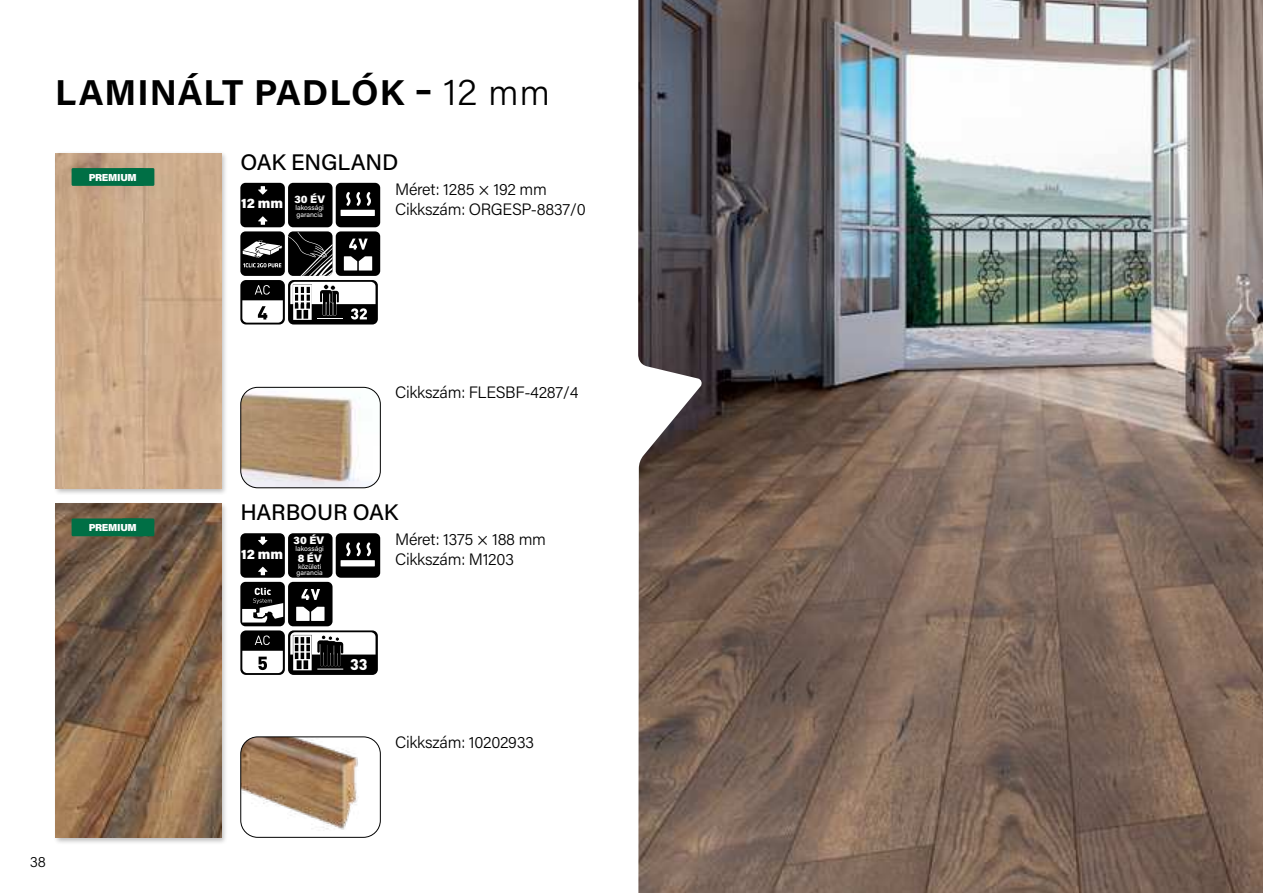
<style>
.page{position:relative;width:1263px;height:893px;background:#fff}
.page>*{position:absolute;margin:0;border:0;box-sizing:border-box;transform-origin:0 0}
.t1{font:700 36px "Acumin Pro";letter-spacing:.03em;color:#000}
.t2{font:500 22.5px "Acumin Pro";letter-spacing:-.01em;color:#000}
.t3{font:300 16.5px/19.8px "Acumin Pro";letter-spacing:-.02em;color:#000}
.t4{font:900 15.45px "DIN Pro";color:#fff}
.t5{font:300 15px "Acumin Pro";color:#000}
.t6{font:900 13.8px "Acumin Pro";color:#fff}
.t7{font:900 10.95px "Acumin Pro";color:#fff}
.t8{font:900 10.2px "Acumin Pro";letter-spacing:-.03em;color:#fff}
.t9{font:6.9px/6.9px "Acumin Pro";color:#fff}
.s1{font-weight:300}
</style>
<div class="page">
<img style="left:703px;top:0;width:560px;height:893px">
<svg style="left:240px;top:0;width:463px;height:893px"></svg>
<div style="left:53px;top:150px;width:175px;height:345px;background:#000;opacity:.25"></div>
<img style="left:55px;top:153px;width:166px;height:335px">
<div style="left:240px;top:183px;width:45px;height:44px;background:#000;border-radius:5px"></div>
<svg style="left:258px;top:186px;width:10px;height:9px"></svg>
<svg style="left:258px;top:216px;width:10px;height:9px"></svg>
<div style="left:288px;top:183px;width:44px;height:44px;background:#000;border-radius:5px"></div>
<div style="left:336px;top:183px;width:44px;height:44px;background:#000;border-radius:5px"></div>
<svg style="left:367px;top:192px;width:4px;height:14px"></svg>
<svg style="left:346px;top:192px;width:15px;height:14px"></svg>
<div style="left:341px;top:210px;width:34px;height:6px;background:#fff"></div>
<div style="left:240px;top:231px;width:45px;height:45px;background:#000;border-radius:5px"></div>
<svg style="left:243px;top:240px;width:39px;height:27px"></svg>
<div style="left:288px;top:231px;width:44px;height:45px;background:#6d6d6d;border-radius:5px"></div>
<svg style="left:288px;top:232px;width:44px;height:44px"></svg>
<div style="left:336px;top:231px;width:44px;height:45px;background:#000;border-radius:5px"></div>
<svg style="left:344px;top:256px;width:28px;height:15px"></svg>
<svg style="left:349px;top:239px;width:19px;height:11px"></svg>
<div style="left:240px;top:280px;width:45px;height:44px;background:#000;border-radius:6px"></div>
<svg style="left:242px;top:285px;width:41px;height:38px"></svg>
<div style="left:288px;top:280px;width:90px;height:44px;background:linear-gradient(to right,#000,#000);border-radius:6px"></div>
<svg style="left:290px;top:282px;width:85px;height:38px"></svg>
<div style="left:240px;top:533px;width:45px;height:45px;background:#000;border-radius:5px"></div>
<svg style="left:258px;top:537px;width:10px;height:8px"></svg>
<svg style="left:258px;top:567px;width:10px;height:8px"></svg>
<div style="left:288px;top:533px;width:44px;height:45px;background:#000;border-radius:5px"></div>
<div style="left:336px;top:533px;width:44px;height:45px;background:#000;border-radius:5px"></div>
<svg style="left:367px;top:542px;width:4px;height:14px"></svg>
<svg style="left:346px;top:542px;width:15px;height:14px"></svg>
<div style="left:341px;top:560px;width:34px;height:6px;background:#fff"></div>
<div style="left:240px;top:582px;width:45px;height:44px;background:#000;border-radius:5px"></div>
<svg style="left:242px;top:588px;width:41px;height:34px"></svg>
<div style="left:288px;top:582px;width:44px;height:44px;background:#000;border-radius:5px"></div>
<svg style="left:296px;top:607px;width:28px;height:14px"></svg>
<svg style="left:301px;top:589px;width:19px;height:11px"></svg>
<div style="left:240px;top:630px;width:45px;height:45px;background:#000;border-radius:6px"></div>
<svg style="left:255px;top:635px;width:15px;height:10px"></svg>
<svg style="left:242px;top:651px;width:41px;height:22px"></svg>
<div style="left:288px;top:630px;width:90px;height:45px;background:#000;border-radius:6px"></div>
<svg style="left:290px;top:632px;width:85px;height:38px"></svg>
<div style="left:72px;top:168px;width:72px;height:18px;background:#006f45"></div>
<svg style="left:144px;top:168px;width:10px;height:18px"></svg>
<div style="left:53px;top:501px;width:175px;height:343px;background:#000;opacity:.25"></div>
<img style="left:55px;top:503px;width:166px;height:335px">
<div style="left:72px;top:518px;width:72px;height:18px;background:#006f45"></div>
<svg style="left:122px;top:518px;width:32px;height:18px"></svg>
<img style="left:241px;top:387px;width:139px;height:101px">
<div style="left:240px;top:387px;width:141px;height:101px;border:1px solid #000;border-radius:17px"></div>
<img style="left:241px;top:737px;width:139px;height:100px">
<div style="left:240px;top:736px;width:141px;height:102px;border:1px solid #000;border-radius:17px"></div>
<h1 class="t1" style="left:55px;top:72px;width:496px">LAMINÁLT PADLÓK – <span class="s1">12 mm</span></h1>
<p class="t8" style="left:89px;top:171px;width:50px">PREMIUM</p>
<h2 class="t2" style="left:240px;top:149px;width:160px">OAK ENGLAND</h2>
<p class="t6" style="left:241px;top:196px;width:85px">12 mm <sup>30</sup> <sup>ÉV</sup></p>
<p class="t9" style="left:295px;top:204px;width:30px">lakossági garancia</p>
<p class="t3" style="left:395px;top:179px;width:192px">Méret: 1285 × 192 mm<br>Cikkszám: ORGESP-8837/0</p>
<p class="t8" style="left:89px;top:521px;width:50px">PREMIUM</p>
<p class="t5" style="left:30px;top:853px;width:18px">38</p>
<p class="t3" style="left:395px;top:383px;width:185px">Cikkszám: FLESBF-4287/4</p>
<h2 class="t2" style="left:240px;top:500px;width:160px">HARBOUR OAK</h2>
<p class="t6" style="left:241px;top:546px;width:44px">12 mm</p>
<p class="t7" style="left:294px;top:534px;width:32px">30 ÉV</p>
<p class="t9" style="left:295px;top:545px;width:30px">lakossági</p>
<p class="t7" style="left:298px;top:552px;width:26px">8 ÉV</p>
<p class="t9" style="left:297px;top:563px;width:28px;line-height:6px">közületi garancia</p>
<p class="t3" style="left:395px;top:530px;width:152px">Méret: 1375 × 188 mm<br>Cikkszám: M1203</p>
<p class="t4" style="left:350px;top:655px;width:19px">33</p>
<p class="t3" style="left:395px;top:732px;width:140px">Cikkszám: 10202933</p>
</div>
